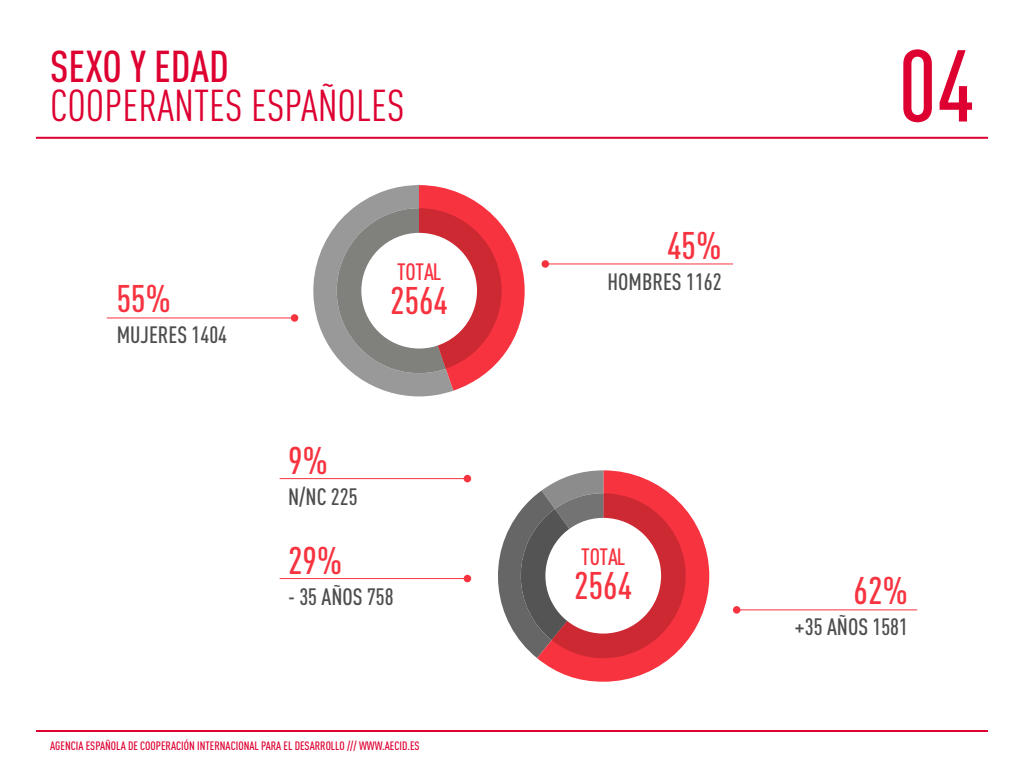
<style>
.page{position:relative;width:1024px;height:768px;background:#fff}
.page>*{position:absolute;margin:0;border:0;box-sizing:border-box;transform-origin:0 0}
.t1{font:500 100.2px "DIN Cond";color:#dd0031}
.t2{font:44px "DIN Cond";color:#dd0031}
.t3{font:500 44px "DIN Cond";color:#dd0031}
.t4{font:500 38px "DIN Cond";color:#f73340}
.t5{font:500 23.4px "DIN Cond";color:#4d4d4d}
.t6{font:500 23.4px "DIN Cond";letter-spacing:-.01em;color:#f73340}
.t7{font:500 12px "DIN Cond";color:#dd0031}
</style>
<div class="page">
<hr style="left:36px;top:137px;width:952px;height:2px;background:#dd0031">
<hr style="left:36px;top:730px;width:952px;height:2px;background:#dd0031">
<svg style="left:313px;top:224px;width:139px;height:172px"></svg>
<svg style="left:337px;top:185px;width:188px;height:206px"></svg>
<div style="left:361px;top:233px;width:116px;height:116px;background:#fff;border-radius:50%"></div>
<svg style="left:537px;top:510px;width:172px;height:172px;fill:#f73340"></svg>
<hr style="left:737px;top:609px;width:180px;height:1px;background:#f73340">
<div style="left:733px;top:606px;width:7px;height:8px;background:#f73340;border-radius:50%"></div>
<hr style="left:280px;top:578px;width:188px;height:1px;background:#f73340">
<div style="left:464px;top:575px;width:7px;height:7px;background:#f73340;border-radius:50%"></div>
<hr style="left:280px;top:478px;width:188px;height:1px;background:#f73340">
<div style="left:464px;top:475px;width:7px;height:7px;background:#f73340;border-radius:50%"></div>
<hr style="left:545px;top:263px;width:188px;height:1px;background:#f73340">
<div style="left:542px;top:260px;width:7px;height:8px;background:#f73340;border-radius:50%"></div>
<hr style="left:107px;top:317px;width:188px;height:1px;background:#f73340">
<div style="left:291px;top:314px;width:7px;height:8px;background:#f73340;border-radius:50%"></div>
<svg style="left:498px;top:470px;width:188px;height:188px"></svg>
<div style="left:545px;top:518px;width:116px;height:116px;background:#fff;border-radius:50%"></div>
<h2 class="t3" style="left:50px;top:40px;width:180px">SEXO Y EDAD</h2>
<h2 class="t2" style="left:50px;top:80px;width:356px">COOPERANTES ESPAÑOLES</h2>
<h3 class="t4" style="left:117px;top:276px;width:56px">55%</h3>
<h3 class="t5" style="left:117px;top:321px;width:112px">MUJERES 1404</h3>
<h3 class="t6" style="left:397px;top:258px;width:46px">TOTAL</h3>
<h3 class="t4" style="left:390px;top:278px;width:59px">2564</h3>
<h3 class="t4" style="left:288px;top:438px;width:42px">9%</h3>
<h3 class="t5" style="left:288px;top:483px;width:71px">N/NC 225</h3>
<h3 class="t4" style="left:288px;top:538px;width:56px">29%</h3>
<h3 class="t5" style="left:288px;top:582px;width:107px">- 35 AÑOS 758</h3>
<p class="t7" style="left:50px;top:738px;width:371px">AGENCIA ESPAÑOLA DE COOPERACIÓN INTERNACIONAL PARA EL DESARROLLO /// WWW.AECID.ES</p>
<h3 class="t4" style="left:667px;top:223px;width:56px">45%</h3>
<h3 class="t5" style="left:608px;top:268px;width:116px">HOMBRES 1162</h3>
<h1 class="t1" style="left:899px;top:26px;width:78px">04</h1>
<h3 class="t6" style="left:581px;top:543px;width:46px">TOTAL</h3>
<h3 class="t4" style="left:574px;top:563px;width:59px">2564</h3>
<h3 class="t4" style="left:854px;top:568px;width:56px">62%</h3>
<h3 class="t5" style="left:794px;top:613px;width:115px">+35 AÑOS 1581</h3>
</div>
